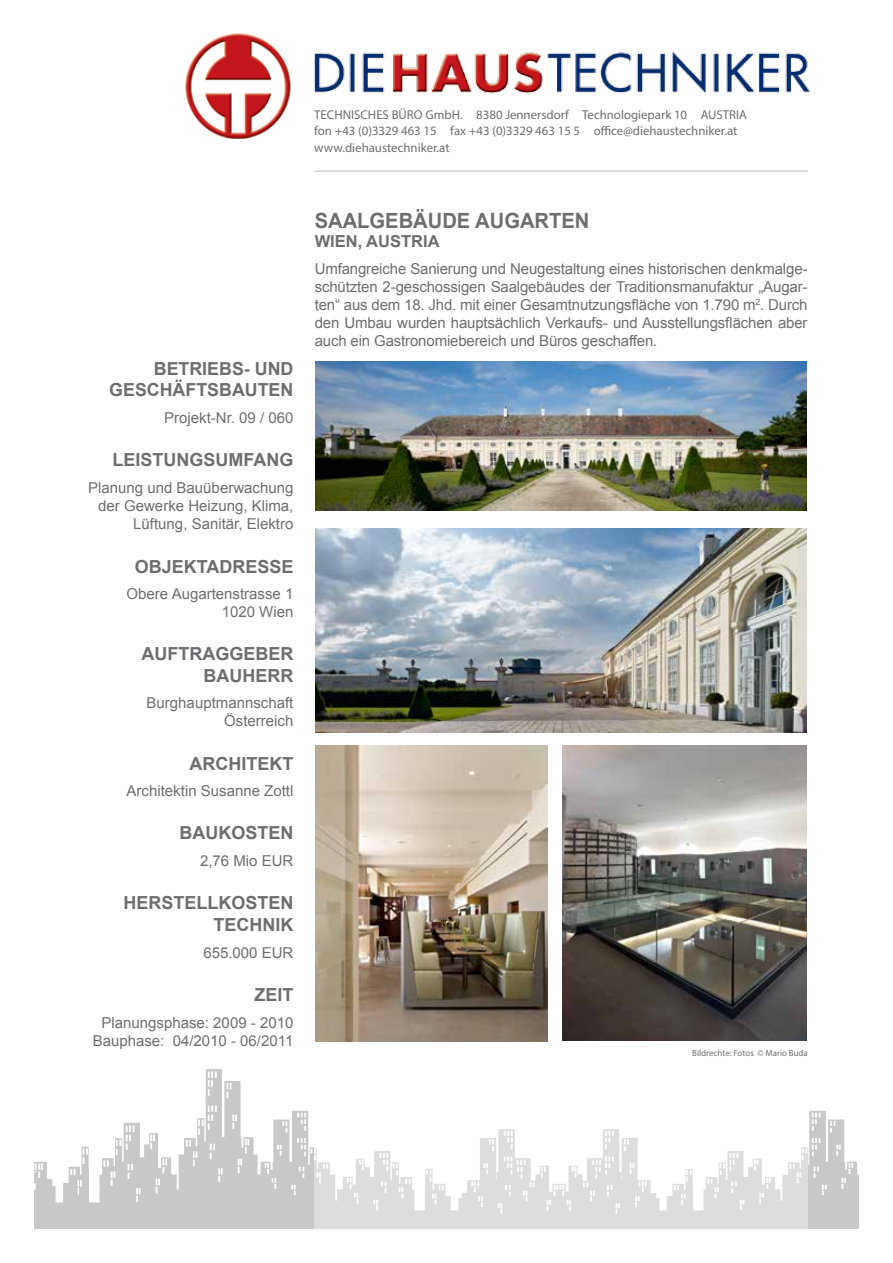
<style>
.page{position:relative;width:893px;height:1263px;background:#fff}
.page>*{position:absolute;margin:0;border:0;box-sizing:border-box;transform-origin:0 0}
.t1{font:700 21px "Arial";color:#6d6e71;scale:.96 1}
.t2{font:700 18px/21.6px "Arial";color:#6d6e71;text-align:right}
.t3{font:700 16.5px "Arial";color:#6d6e71}
.t4{font:15px/18px "Arial";color:#6d6e71;text-align:right}
.t5{font:12.75px/16.6px "Myriad Pro";color:#6d6e71}
.t6{font:9px "Myriad Pro";color:#6d6e71}
</style>
<div class="page">
<img style="left:34px;top:1069px;width:825px;height:160px">
<svg style="left:315px;top:1069px;width:493px;height:160px"></svg>
<hr style="left:314px;top:170px;width:494px;height:2px;background:#d1d3d4">
<img style="left:314px;top:51px;width:496px;height:43px">
<img style="left:185px;top:33px;width:106px;height:106px">
<img style="left:316px;top:361px;width:490px;height:149px">
<img style="left:316px;top:528px;width:490px;height:204px">
<img style="left:563px;top:745px;width:243px;height:296px">
<img style="left:316px;top:745px;width:231px;height:297px">
<p class="t5" style="left:314px;top:106px;width:434px">TECHNISCHES BÜRO GmbH. 8380 Jennersdorf Technologiepark 10 AUSTRIA fon +43 (0)3329 463 15 fax +43 (0)3329 463 15 5 office@diehaustechniker.at www.diehaustechniker.at</p>
<p class="t2" style="left:154px;top:358px;width:26px">BETR</p>
<p class="t2" style="left:202px;top:358px;width:18px">IEBS</p>
<p class="t2" style="left:244px;top:358px;width:25px">- UND</p>
<p class="t2" style="left:109px;top:380px;width:101px">GESCHÄFTSBAUTEN</p>
<p class="t4" style="left:164px;top:409px;width:131px">Projekt-Nr. 09 / 060</p>
<p class="t2" style="left:112px;top:450px;width:42px">LEISTUNGSU</p>
<p class="t2" style="left:228px;top:450px;width:39px">MFANG</p>
<p class="t4" style="left:88px;top:479px;width:207px">Planung und Bauüberwachung der Gewerke Heizung, Klima,<br>Lüftung, Sanitär, Elektro</p>
<p class="t2" style="left:135px;top:556px;width:160px">OBJEKTADRESSE</p>
<p class="t4" style="left:127px;top:585px;width:168px">Obere Augartenstrasse 1<br>1020 Wien</p>
<p class="t2" style="left:141px;top:644px;width:153px">AUFTRAGGEBER<br>BAUHERR</p>
<p class="t4" style="left:147px;top:694px;width:148px">Burghauptmannschaft<br>Österreich</p>
<p class="t2" style="left:189px;top:753px;width:105px">ARCHITEKT</p>
<p class="t4" style="left:127px;top:782px;width:168px">Architektin Susanne Zottl</p>
<p class="t2" style="left:179px;top:823px;width:53px">BAUKOSTEN</p>
<p class="t4" style="left:200px;top:852px;width:95px">2,76 Mio EUR</p>
<p class="t2" style="left:123px;top:892px;width:13px">HERSTELLKOSTEN</p>
<p class="t2" style="left:213px;top:914px;width:80px">TECHNIK</p>
<p class="t4" style="left:203px;top:943px;width:92px">655.000 EUR</p>
<p class="t2" style="left:254px;top:984px;width:40px">ZEIT</p>
<p class="t4" style="left:93px;top:1014px;width:202px;text-align:center">Planungsphase: 2009 - 2010<br>Bauphase: 04/2010 - 06/2011</p>
<h1 class="t1" style="left:315px;top:206px;width:288px">SAALGEBÄUDE AUGARTEN</h1>
<p class="t3" style="left:315px;top:231px;width:76px">WIEN , AUSTR</p>
<p class="t3" style="left:423px;top:231px;width:18px">IA</p>
<p class="t4" style="left:315px;top:260px;width:494px;text-align:justify">Umfangreiche Sanierung und Neugestaltung eines historischen denkmalge&shy;schützten 2-geschossigen Saalgebäudes der Traditionsmanufaktur „Augar&shy;ten“ aus dem 18. Jhd. mit einer Gesamtnutzungsfläche von 1.790 m<sup>2</sup>. Durch den Umbau wurden hauptsächlich Verkaufs- und Ausstellungsflächen aber auch ein Gastronomiebereich und Büros geschaffen.</p>
<p class="t6" style="left:692px;top:1047px;width:117px">Bildrechte: Fotos © Mario Buda</p>
</div>
